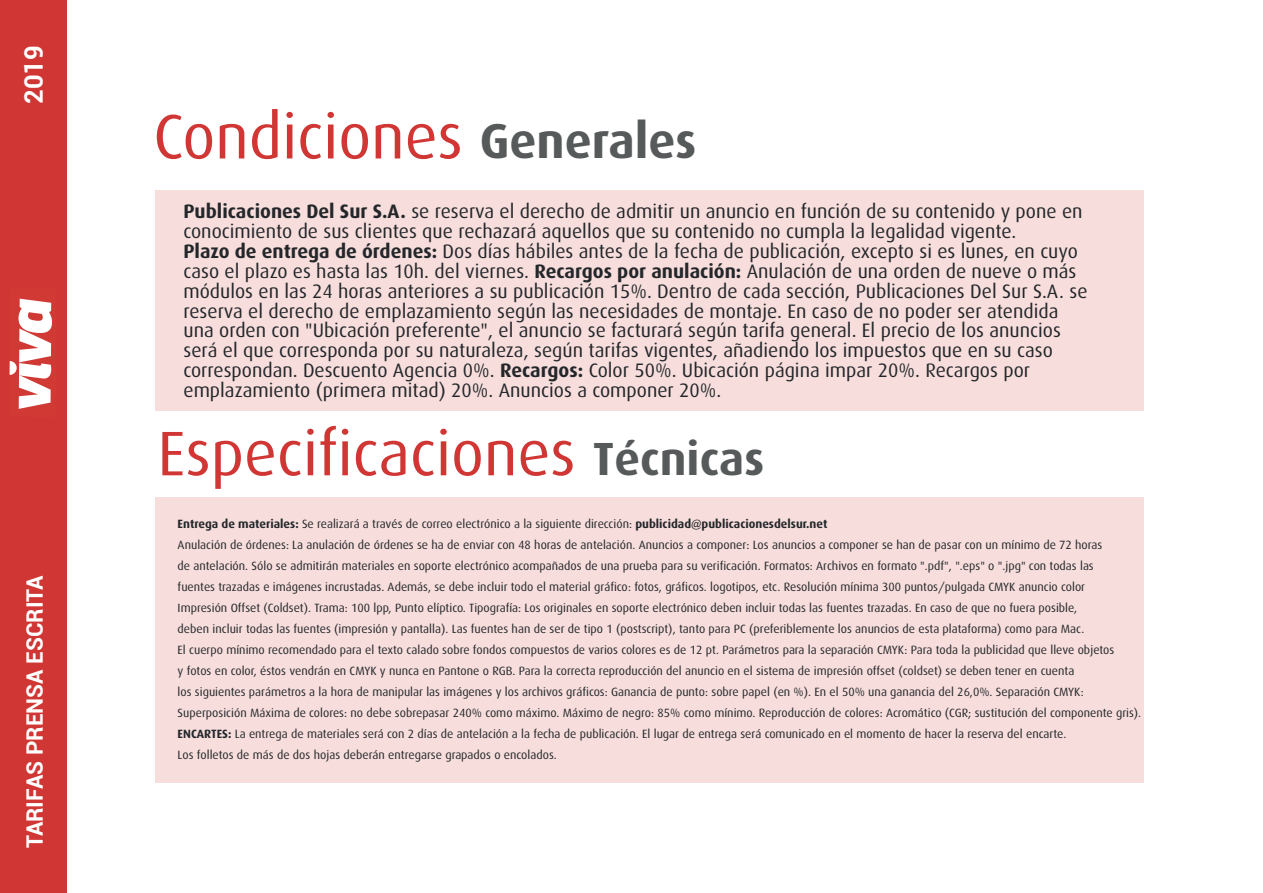
<style>
.page{position:relative;width:1263px;height:893px;background:#fff}
.page>*{position:absolute;margin:0;border:0;box-sizing:border-box;transform-origin:0 0}
.t1{font:63px "Dax";color:#d03633}
.t2{font:700 25.5px "Roboto";color:#fff}
.t3{font:700 22.65px "Roboto";color:#fff}
.t4{font:19.5px/19.8px "Dax";color:#23272a}
.t5{font:12px/21px "Dax";color:#23272a}
.s1{font-weight:700;font-size:49.05px;color:#575a5b}
.s2{font-weight:700}
.s3{font-weight:700;font-size:46.5px;color:#575a5b}
</style>
<div class="page">
<div style="left:0;top:0;width:67px;height:893px;background:#d03633"></div>
<svg style="left:9px;top:298px;width:43px;height:111px"></svg>
<div style="left:155px;top:191px;width:989px;height:220px;background:#f7dddc"></div>
<div style="left:155px;top:497px;width:989px;height:285px;background:#f7dddc"></div>
<h2 class="t2" style="left:16px;top:104px;width:60px;rotate:-90deg">2019</h2>
<h3 class="t3" style="left:19px;top:848px;width:274px;rotate:-90deg">TARIFAS PRENSA ESCRITA</h3>
<h1 class="t1" style="left:153px;top:102px;width:544px">Condiciones <span class="s1">Generales</span></h1>
<p class="t4" style="left:183px;top:202px;width:905px"><span class="s2">Publicaciones Del Sur S.A.</span> se reserva el derecho de admitir un anuncio en función de su contenido y pone en conocimiento de sus clientes que rechazará aquellos que su contenido no cumpla la legalidad vigente.<br><span class="s2">Plazo de entrega de órdenes:</span> Dos días hábiles antes de la fecha de publicación, excepto si es lunes, en cuyo caso el plazo es hasta las 10h. del viernes. <span class="s2">Recargos por anulación:</span> Anulación de una orden de nueve o más módulos en las 24 horas anteriores a su publicación 15%. Dentro de cada sección, Publicaciones Del Sur S.A. se reserva el derecho de emplazamiento según las necesidades de montaje. En caso de no poder ser atendida una orden con "Ubicación preferente", el anuncio se facturará según tarifa general. El precio de los anuncios será el que corresponda por su naturaleza, según tarifas vigentes, añadiendo los impuestos que en su caso correspondan. Descuento Agencia 0%. <span class="s2">Recargos:</span> Color 50%. Ubicación página impar 20%. Recargos por emplazamiento (primera mitad) 20%. Anuncios a componer 20%.</p>
<h1 class="t1" style="left:158px;top:419px;width:608px">Especificaciones <span class="s3">Técnicas</span></h1>
<p class="t5" style="left:178px;top:513px;width:965px"><span class="s2">Entrega de materiales:</span> Se realizará a través de correo electrónico a la siguiente dirección: <span class="s2">publicidad@publicacionesdelsur.net<br></span>Anulación de órdenes: La anulación de órdenes se ha de enviar con 48 horas de antelación. Anuncios a componer: Los anuncios a componer se han de pasar con un mínimo de 72 horas<br>de antelación. Sólo se admitirán materiales en soporte electrónico acompañados de una prueba para su verificación. Formatos: Archivos en formato ".pdf", ".eps" o ".jpg" con todas las<br>fuentes trazadas e imágenes incrustadas. Además, se debe incluir todo el material gráfico: fotos, gráficos. logotipos, etc. Resolución mínima 300 puntos/pulgada CMYK anuncio color<br>Impresión Offset (Coldset). Trama: 100 lpp, Punto elíptico. Tipografía: Los originales en soporte electrónico deben incluir todas las fuentes trazadas. En caso de que no fuera posible,<br>deben incluir todas las fuentes (impresión y pantalla). Las fuentes han de ser de tipo 1 (postscript), tanto para PC (preferiblemente los anuncios de esta plataforma) como para Mac.<br>El cuerpo mínimo recomendado para el texto calado sobre fondos compuestos de varios colores es de 12 pt. Parámetros para la separación CMYK: Para toda la publicidad que lleve objetos<br>y fotos en color, éstos vendrán en CMYK y nunca en Pantone o RGB. Para la correcta reproducción del anuncio en el sistema de impresión offset (coldset) se deben tener en cuenta<br>los siguientes parámetros a la hora de manipular las imágenes y los archivos gráficos: Ganancia de punto: sobre papel (en %). En el 50% una ganancia del 26,0%. Separación CMYK:<br>Superposición Máxima de colores: no debe sobrepasar 240% como máximo. Máximo de negro: 85% como mínimo. Reproducción de colores: Acromático (CGR; sustitución del componente gris).<br><span class="s2">ENCARTES:</span> La entrega de materiales será con 2 días de antelación a la fecha de publicación. El lugar de entrega será comunicado en el momento de hacer la reserva del encarte.<br>Los folletos de más de dos hojas deberán entregarse grapados o encolados.</p>
</div>
